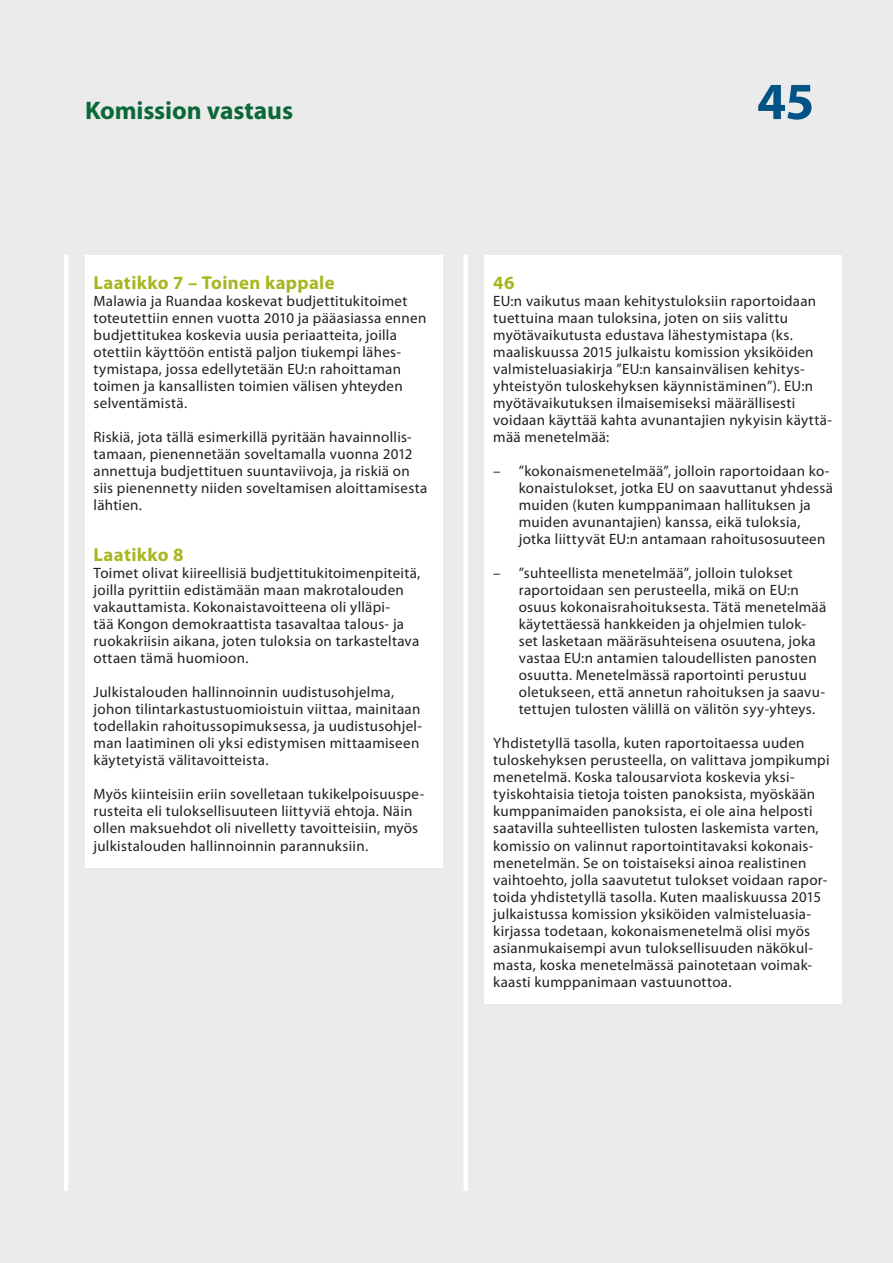
<style>
.page{position:relative;width:893px;height:1263px;background:#ebebeb}
.page>*{position:absolute;margin:0;border:0;box-sizing:border-box;transform-origin:0 0}
.t1{font:700 52.5px "Myriad Pro";color:#015386}
.t2{font:700 25.5px "Myriad Pro";letter-spacing:-.005em;color:#0b6938}
.K_03_-_REP_CHIFFRE{font:700 18.75px "Myriad Pro";letter-spacing:.02em;color:#a7b621}
.K_04_-_REP_TEXTE_COU{font:15px/17px "Myriad Pro";letter-spacing:.02em;color:#231f20}
.K_05_-_REP___TEXTE{font:15px/17px "Myriad Pro";letter-spacing:.02em;color:#231f20}
</style>
<div class="page">
<hr style="left:64px;top:255px;width:4px;height:936px;background:#fff">
<div style="left:463px;top:255px;width:5px;height:936px;background:#fff"></div>
<div style="left:485px;top:255px;width:357px;height:748px;background:#fff"></div>
<div style="left:85px;top:255px;width:357px;height:612px;background:#fff"></div>
<h2 class="t2" style="left:85px;top:94px;width:210px">Komission vastaus</h2>
<p class="K_03_-_REP_CHIFFRE" style="left:94px;top:271px;width:243px">Laatikko 7 – Toinen kappale</p>
<p class="K_04_-_REP_TEXTE_COU" style="left:94px;top:292px;width:334px">Malawia ja Ruandaa koskevat budjettitukitoimet toteutettiin ennen vuotta 2010 ja pääasiassa ennen budjettitukea koskevia uusia periaatteita, joilla otettiin käyttöön entistä paljon tiukempi lähes&shy;tymistapa, jossa edellytetään EU:n rahoittaman toimen ja kansallisten toimien välisen yhteyden selventämistä.</p>
<p class="K_04_-_REP_TEXTE_COU" style="left:94px;top:428px;width:335px">Riskiä, jota tällä esimerkillä pyritään havainnollis&shy;tamaan, pienennetään soveltamalla vuonna 2012 annettuja budjettituen suuntaviivoja, ja riskiä on siis pienennetty niiden soveltamisen aloittamisesta lähtien.</p>
<p class="K_03_-_REP_CHIFFRE" style="left:94px;top:543px;width:91px">Laatikko 8</p>
<p class="K_04_-_REP_TEXTE_COU" style="left:94px;top:565px;width:328px">Toimet olivat kiireellisiä budjettitukitoimenpiteitä, joilla pyrittiin edistämään maan makrotalouden vakauttamista. Kokonaistavoitteena oli ylläpi-<br>tää Kongon demokraattista tasavaltaa talous- ja ruokakriisin aikana, joten tuloksia on tarkasteltava ottaen tämä huomioon.</p>
<p class="K_04_-_REP_TEXTE_COU" style="left:94px;top:684px;width:330px">Julkistalouden hallinnoinnin uudistusohjelma, johon tilintarkastustuomioistuin viittaa, mainitaan todellakin rahoitussopimuksessa, ja uudistusohjel&shy;man laatiminen oli yksi edistymisen mittaamiseen käytetyistä välitavoitteista.</p>
<p class="K_04_-_REP_TEXTE_COU" style="left:94px;top:786px;width:332px">Myös kiinteisiin eriin sovelletaan tukikelpoisuuspe&shy;rusteita eli tuloksellisuuteen liittyviä ehtoja. Näin ollen maksuehdot oli nivelletty tavoitteisiin, myös julkistalouden hallinnoinnin parannuksiin.</p>
<h1 class="t1" style="left:757px;top:67px;width:59px">45</h1>
<p class="K_03_-_REP_CHIFFRE" style="left:493px;top:271px;width:23px">46</p>
<p class="K_04_-_REP_TEXTE_COU" style="left:493px;top:292px;width:340px">EU:n vaikutus maan kehitystuloksiin raportoidaan tuettuina maan tuloksina, joten on siis valittu myötävaikutusta edustava lähestymistapa (ks. maaliskuussa 2015 julkaistu komission yksiköiden valmisteluasiakirja ”EU:n kansainvälisen kehitys&shy;yhteistyön tuloskehyksen käynnistäminen”). EU:n myötävaikutuksen ilmaisemiseksi määrällisesti voidaan käyttää kahta avunantajien nykyisin käyttä&shy;mää menetelmää:</p>
<p class="K_05_-_REP___TEXTE" style="left:519px;top:462px;width:316px;text-indent:-26px">– ”kokonaismenetelmää”, jolloin raportoidaan ko&shy;konaistulokset, jotka EU on saavuttanut yhdessä muiden (kuten kumppanimaan hallituksen ja muiden avunantajien) kanssa, eikä tuloksia, jotka liittyvät EU:n antamaan rahoitusosuuteen</p>
<p class="K_05_-_REP___TEXTE" style="left:519px;top:565px;width:309px;text-indent:-26px">– ”suhteellista menetelmää”, jolloin tulokset raportoidaan sen perusteella, mikä on EU:n osuus kokonaisrahoituksesta. Tätä menetelmää käytettäessä hankkeiden ja ohjelmien tulok&shy;set lasketaan määräsuhteisena osuutena, joka vastaa EU:n antamien taloudellisten panosten osuutta. Menetelmässä raportointi perustuu oletukseen, että annetun rahoituksen ja saavu&shy;tettujen tulosten välillä on välitön syy-yhteys.</p>
<p class="K_04_-_REP_TEXTE_COU" style="left:493px;top:735px;width:338px">Yhdistetyllä tasolla, kuten raportoitaessa uuden tuloskehyksen perusteella, on valittava jompikumpi menetelmä. Koska talousarviota koskevia yksi&shy;tyiskohtaisia tietoja toisten panoksista, myöskään kumppanimaiden panoksista, ei ole aina helposti saatavilla suhteellisten tulosten laskemista varten, komissio on valinnut raportointitavaksi kokonais&shy;menetelmän. Se on toistaiseksi ainoa realistinen vaihtoehto, jolla saavutetut tulokset voidaan rapor&shy;toida yhdistetyllä tasolla. Kuten maaliskuussa 2015 julkaistussa komission yksiköiden valmisteluasia&shy;kirjassa todetaan, kokonaismenetelmä olisi myös asianmukaisempi avun tuloksellisuuden näkökul&shy;masta, koska menetelmässä painotetaan voimak&shy;kaasti kumppanimaan vastuunottoa.</p>
</div>
